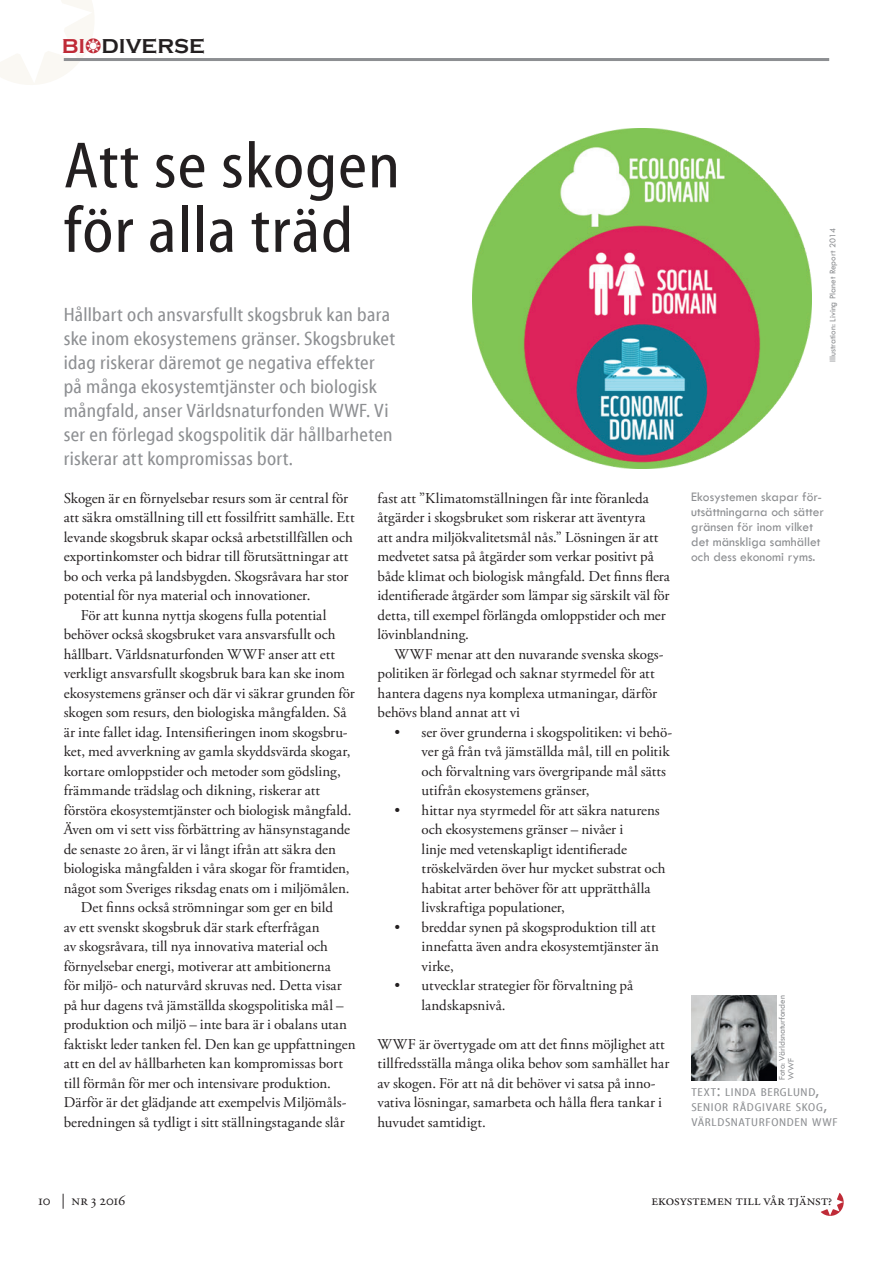
<style>
.page{position:relative;width:893px;height:1263px;background:#fff}
.page>*{position:absolute;margin:0;border:0;box-sizing:border-box;transform-origin:0 0}
.t1{font:66px/64.5px "Myriad Cn Web";letter-spacing:.02em;color:#231f20}
.t2{font:700 20.7px "Copperplate Gothic";color:#231f20}
.t3{font:19.5px/24px "Myriad Cn Web";letter-spacing:.015em;color:#8d8f92}
.t4{font:15px/19.5px "Adobe Garamond Pro";letter-spacing:-.005em;color:#231f20}
.t5{font:15px "Adobe Garamond Pro";letter-spacing:.015em;color:#231f20}
.t6{font:13.5px/15px "Tw Cen";color:#8d8f92}
.t7{font:11.55px/15px "Myriad Cn Web";letter-spacing:.055em;color:#8d8f92;scale:1.08 1}
.t8{font:9px/9px "Tw Cen";color:#8d8f92}
.s1{color:#bf2b37}
.s2{font-size:16.5px}
</style>
<div class="page">
<hr style="left:64px;top:58px;width:765px;height:3px;background:#8d8f92">
<svg style="left:821px;top:1193px;width:23px;height:23px"></svg>
<img style="left:691px;top:995px;width:85px;height:85px">
<img style="left:472px;top:129px;width:340px;height:340px">
<svg style="left:0;top:0;width:94px;height:85px"></svg>
<h2 class="t2" style="left:62px;top:35px;width:145px"><span class="s1">BI</span> DIVERSE</h2>
<h1 class="t1" style="left:64px;top:135px;width:338px">Att se skogen för alla träd</h1>
<p class="t3" style="left:64px;top:303px;width:333px">Hållbart och ansvarsfullt skogsbruk kan bara ske inom ekosystemens gränser. Skogsbruket idag riskerar däremot ge negativa effekter på många ekosystemtjänster och biologisk mångfald, anser Världsnaturfonden WWF. Vi ser en förlegad skogspolitik där hållbarheten riskerar att kompromissas bort.</p>
<p class="t4" style="left:64px;top:489px;width:286px">Skogen är en förnyelsebar resurs som är central för</p>
<p class="t4" style="left:64px;top:508px;width:292px">att säkra omställning till ett fossilfritt samhälle. Ett</p>
<p class="t4" style="left:64px;top:528px;width:291px">levande skogsbruk skapar också arbetstillfällen och</p>
<p class="t4" style="left:64px;top:547px;width:286px">exportinkomster och bidrar till förutsättningar att</p>
<p class="t4" style="left:64px;top:567px;width:286px">bo och verka på landsbygden. Skogsråvara har stor</p>
<p class="t4" style="left:64px;top:586px;width:248px">potential för nya material och innovationer.</p>
<p class="t4" style="left:81px;top:606px;width:247px">För att kunna nyttja skogens fulla potential</p>
<p class="t4" style="left:64px;top:625px;width:273px">behöver också skogsbruket vara ansvarsfullt och</p>
<p class="t4" style="left:64px;top:645px;width:273px">hållbart. Världsnaturfonden WWF anser att ett</p>
<p class="t4" style="left:64px;top:664px;width:283px">verkligt ansvarsfullt skogsbruk bara kan ske inom</p>
<p class="t4" style="left:64px;top:684px;width:292px">ekosystemens gränser och där vi säkrar grunden för</p>
<p class="t4" style="left:64px;top:703px;width:284px">skogen som resurs, den biologiska mångfalden. Så</p>
<p class="t4" style="left:64px;top:723px;width:285px">är inte fallet idag. Intensifieringen inom skogsbru-</p>
<p class="t4" style="left:64px;top:742px;width:288px">ket, med avverkning av gamla skyddsvärda skogar,</p>
<p class="t4" style="left:64px;top:762px;width:279px">kortare omloppstider och metoder som gödsling,</p>
<p class="t4" style="left:64px;top:781px;width:258px">främmande trädslag och dikning, riskerar att</p>
<p class="t4" style="left:64px;top:801px;width:289px">förstöra ekosystemtjänster och biologisk mångfald.</p>
<p class="t4" style="left:64px;top:820px;width:288px">Även om vi sett viss förbättring av hänsynstagande</p>
<p class="t4" style="left:64px;top:840px;width:274px">de senaste 20 åren, är vi långt ifrån att säkra den</p>
<p class="t4" style="left:64px;top:859px;width:287px">biologiska mångfalden i våra skogar för framtiden,</p>
<p class="t4" style="left:64px;top:879px;width:287px">något som Sveriges riksdag enats om i miljömålen.</p>
<p class="t4" style="left:81px;top:898px;width:254px">Det finns också strömningar som ger en bild</p>
<p class="t4" style="left:64px;top:918px;width:257px">av ett svenskt skogsbruk där stark efterfrågan</p>
<p class="t4" style="left:64px;top:937px;width:266px">av skogsråvara, till nya innovativa material och</p>
<p class="t4" style="left:64px;top:957px;width:269px">förnyelsebar energi, motiverar att ambitionerna</p>
<p class="t4" style="left:64px;top:976px;width:280px">för miljö- och naturvård skruvas ned. Detta visar</p>
<p class="t4" style="left:64px;top:996px;width:281px">på hur dagens två jämställda skogspolitiska mål –</p>
<p class="t4" style="left:64px;top:1015px;width:285px">produktion och miljö – inte bara är i obalans utan</p>
<p class="t4" style="left:64px;top:1035px;width:293px">faktiskt leder tanken fel. Den kan ge uppfattningen</p>
<p class="t4" style="left:64px;top:1054px;width:281px">att en del av hållbarheten kan kompromissas bort</p>
<p class="t4" style="left:64px;top:1074px;width:269px">till förmån för mer och intensivare produktion.</p>
<p class="t4" style="left:64px;top:1093px;width:284px">Därför är det glädjande att exempelvis Miljömåls-</p>
<p class="t4" style="left:64px;top:1113px;width:282px">beredningen så tydligt i sitt ställningstagande slår</p>
<p class="t4" style="left:378px;top:489px;width:294px">fast att ”Klimatomställningen får inte föranleda åtgärder i skogsbruket som riskerar att äventyra<br>att andra miljökvalitetsmål nås.” Lösningen är att medvetet satsa på åtgärder som verkar positivt på både klimat och biologisk mångfald. Det finns flera identifierade åtgärder som lämpar sig särskilt väl för detta, till exempel förlängda omloppstider och mer lövinblandning.</p>
<p class="t4" style="left:378px;top:645px;width:287px;text-indent:17px">WWF menar att den nuvarande svenska skogs&shy;politiken är förlegad och saknar styrmedel för att hantera dagens nya komplexa utmaningar, därför behövs bland annat att vi</p>
<p class="t4" style="left:422px;top:723px;width:252px;text-indent:-27px">• ser över grunderna i skogspolitiken: vi behö&shy;ver gå från två jämställda mål, till en politik och förvaltning vars övergripande mål sätts utifrån ekosystemens gränser,</p>
<p class="t4" style="left:422px;top:801px;width:245px;text-indent:-27px">• hittar nya styrmedel för att säkra naturens och ekosystemens gränser – nivåer i<br>linje med vetenskapligt identifierade tröskelvärden över hur mycket substrat och habitat arter behöver för att upprätthålla livskraftiga populationer,</p>
<p class="t4" style="left:422px;top:918px;width:239px;text-indent:-27px">• breddar synen på skogsproduktion till att innefatta även andra ekosystemtjänster än virke,</p>
<p class="t4" style="left:422px;top:976px;width:213px;text-indent:-27px">• utvecklar strategier för förvaltning på landskapsnivå.</p>
<p class="t4" style="left:378px;top:1035px;width:293px">WWF är övertygade om att det finns möjlighet att tillfredsställa många olika behov som samhället har av skogen. För att nå dit behöver vi satsa på inno&shy;vativa lösningar, samarbeta och hålla flera tankar i huvudet samtidigt.</p>
<p class="t8" style="left:828px;top:362px;width:136px;rotate:-90deg">Illustration: Living Planet Report 2014</p>
<p class="t6" style="left:691px;top:489px;width:134px">Ekosystemen skapar för&shy;utsättningarna och sätter gränsen för inom vilket det mänskliga samhället och dess ekonomi ryms.</p>
<p class="t8" style="left:777px;top:1080px;width:86px;rotate:-90deg">Foto: Världsnaturfonden<br>WWF</p>
<p class="t7" style="left:691px;top:1085px;width:137px">TEXT<span class="s2">:</span> LINDA BERGLUND<span class="s2">,<br></span>SENIOR RÅDGIVARE SKOG<span class="s2">,<br></span>VÄRLDSNATURFONDEN WWF</p>
<p class="t4" style="left:38px;top:1191px;width:89px">10 | nr 3 2016</p>
<p class="t5" style="left:651px;top:1191px;width:182px">ekosystemen till vår tjänst?</p>
</div>
